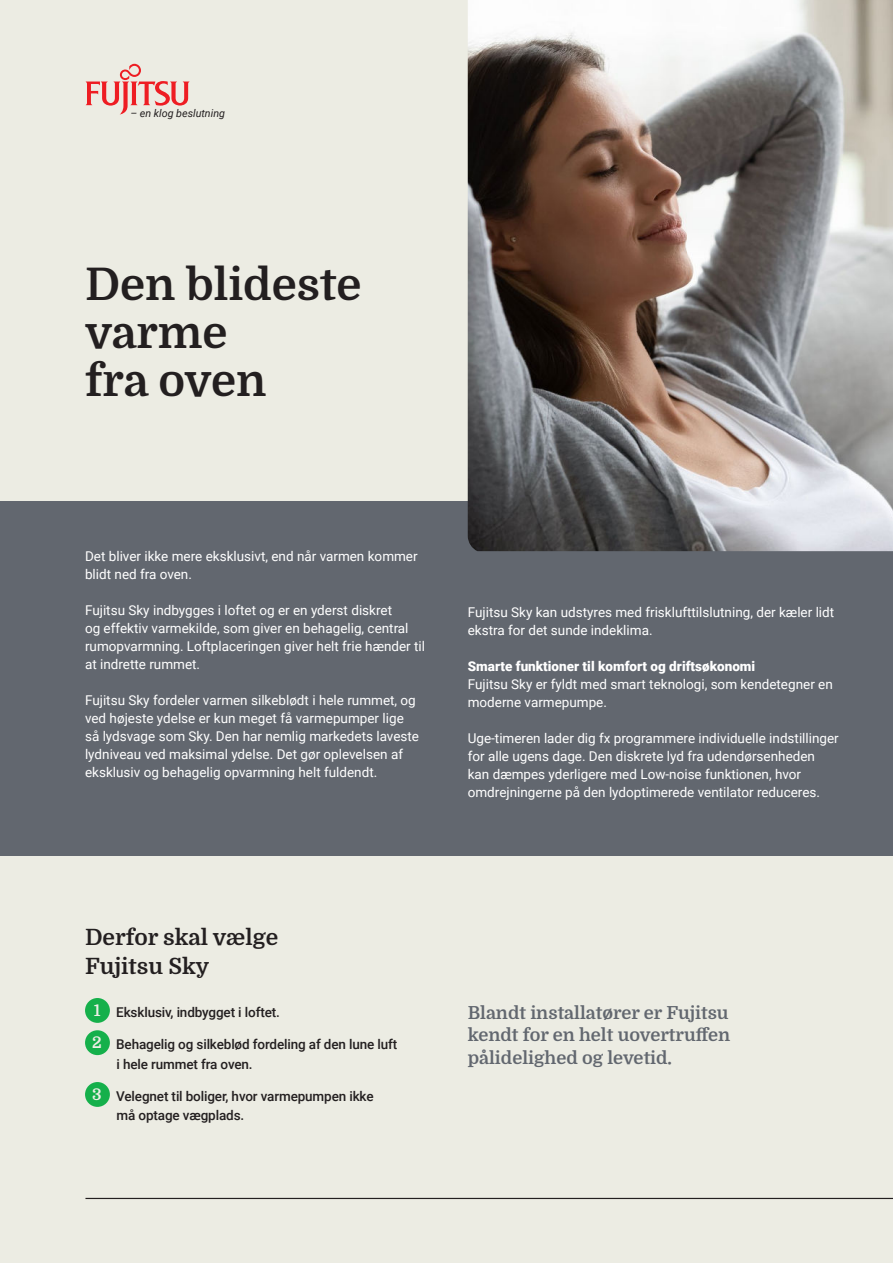
<style>
.page{position:relative;width:893px;height:1263px;background:#ecece3}
.page>*{position:absolute;margin:0;border:0;box-sizing:border-box;transform-origin:0 0}
.t1{font:700 45px/48px "Domine";color:#231f20}
.t2{font:700 22.5px/28.5px "Domine";color:#231f20}
.t3{font:700 18px/22.5px "Domine";color:#62676f;text-align:justify}
.t4{font:13.5px/18px "Roboto";color:#fff}
.t5{font:500 13.5px/19.5px "Roboto";letter-spacing:-.01em;color:#231f20}
.t6{font:900 13.5px "Roboto";color:#fff}
.t7{font:italic 10.8px "Roboto";color:#231f20}
.s1{font-family:"Domine";font-weight:700;font-size:16.05px;color:#eeeee7}
</style>
<div class="page">
<div style="left:0;top:502px;width:893px;height:354px;background:#62676f"></div>
<img style="left:468px;top:0;width:425px;height:551px">
<svg style="left:85px;top:64px;width:105px;height:50px"></svg>
<hr style="left:85px;top:1198px;width:808px;height:1px;background:#231f20">
<div style="left:85px;top:998px;width:25px;height:25px;background:#15b04b;border-radius:50%"></div>
<div style="left:85px;top:1030px;width:25px;height:25px;background:#15b04b;border-radius:50%"></div>
<div style="left:85px;top:1082px;width:25px;height:25px;background:#15b04b;border-radius:50%"></div>
<p class="t7" style="left:130px;top:108px;width:96px">– en klog beslutning</p>
<h1 class="t1" style="left:85px;top:261px;width:278px">Den blideste varme<br>fra oven</h1>
<p class="t4" style="left:85px;top:548px;width:334px">Det bliver ikke mere eksklusivt, end når varmen kommer blidt ned fra oven.</p>
<p class="t4" style="left:85px;top:602px;width:342px">Fujitsu Sky indbygges i loftet og er en yderst diskret<br>og effektiv varmekilde, som giver en behagelig, central rumopvarmning. Loftplaceringen giver helt frie hænder til at indrette rummet.</p>
<p class="t4" style="left:85px;top:692px;width:336px">Fujitsu Sky fordeler varmen silkeblødt i hele rummet, og ved højeste ydelse er kun meget få varmepumper lige så lydsvage som Sky. Den har nemlig markedets laveste lydniveau ved maksimal ydelse. Det gør oplevelsen af eksklusiv og behagelig opvarmning helt fuldendt.</p>
<p class="t4" style="left:468px;top:604px;width:368px">Fujitsu Sky kan udstyres med frisklufttilslutning, der kæler lidt ekstra for det sunde indeklima.</p>
<p class="t6" style="left:468px;top:661px;width:289px">Smarte funktioner til komfort og driftsøkonomi</p>
<p class="t4" style="left:468px;top:676px;width:367px">Fujitsu Sky er fyldt med smart teknologi, som kendetegner en moderne varmepumpe.</p>
<p class="t4" style="left:468px;top:730px;width:373px">Uge-timeren lader dig fx programmere individuelle indstillinger for alle ugens dage. Den diskrete lyd fra udendørsenheden kan dæmpes yderligere med Low-noise funktionen, hvor omdrejningerne på den lydoptimerede ventilator reduceres.</p>
<h2 class="t2" style="left:85px;top:923px;width:195px">Derfor skal vælge<br>Fujitsu Sky</h2>
<p class="t5" style="left:94px;top:1003px;width:188px"><span class="s1">1</span> Eksklusiv, indbygget i loftet.</p>
<p class="t5" style="left:117px;top:1035px;width:282px;text-indent:-24px"><span class="s1">2</span> Behagelig og silkeblød fordeling af den lune luft i hele rummet fra oven.</p>
<p class="t5" style="left:117px;top:1087px;width:259px;text-indent:-24px"><span class="s1">3</span> Velegnet til boliger, hvor varmepumpen ikke må optage vægplads.</p>
<h3 class="t3" style="left:468px;top:1001px;width:264px">Blandt installatører er Fujitsu kendt for en helt uovertruffen pålidelighed og levetid.</h3>
</div>
